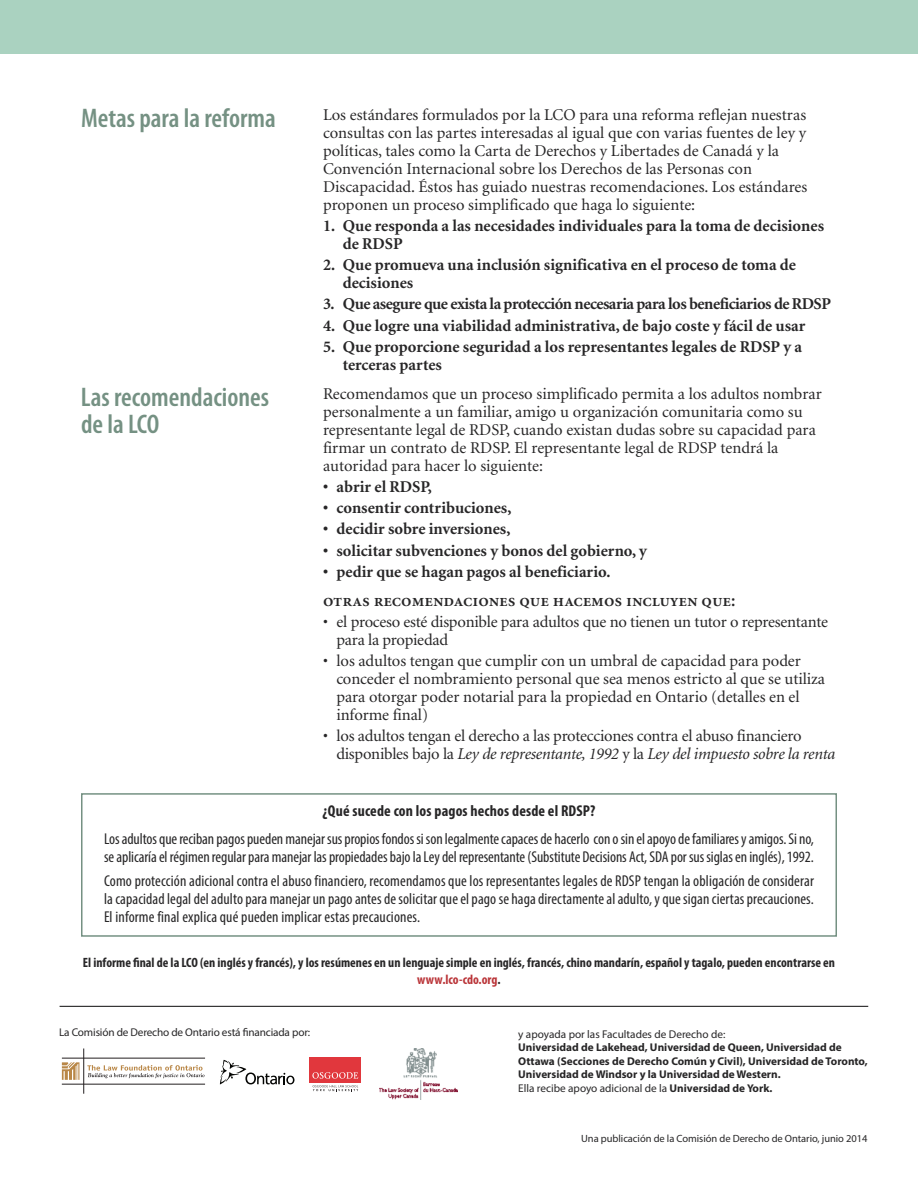
<style>
.page{position:relative;width:918px;height:1188px;background:#fff}
.page>*{position:absolute;margin:0;border:0;box-sizing:border-box;transform-origin:0 0}
.t1{font:600 condensed 27px/27px "Myriad Pro";color:#759183}
.t2{font:18px "Minion Semibold SC";color:#272627}
.t3{font:16.5px/18px "Minion";letter-spacing:-.005em;color:#272627}
.t4{font:700 16.5px/18px "Minion";color:#272627}
.t5{font:700 16.5px "Minion";letter-spacing:-.03em;color:#272627}
.t6{font:condensed 15.75px/18px "Myriad Pro";letter-spacing:-.005em;color:#272627}
.t7{font:700 condensed 15.75px "Myriad Pro";letter-spacing:.01em;color:#272627}
.t8{font:700 condensed 13.5px/16.2px "Myriad Pro";color:#272627;text-align:center}
.t9{font:700 11.25px/13.5px "Myriad Pro";color:#272627}
.t10{font:11.25px "Myriad Pro";letter-spacing:-.015em;color:#272627}
.t11{font:10.5px "Myriad Pro";letter-spacing:-.005em;color:#272627}
.s1{font-style:italic}
.s2{color:#ba3539}
.s3{font-weight:400}
</style>
<div class="page">
<div style="left:0;top:0;width:918px;height:54px;background:#aad2c0"></div>
<div style="left:81px;top:793px;width:756px;height:144px;border:2px solid #759183"></div>
<hr style="left:60px;top:1006px;width:808px;height:1px;background:#272627">
<svg style="left:62px;top:1062px;width:17px;height:18px"></svg>
<hr style="left:62px;top:1058px;width:143px;height:1px;background:#231f20">
<hr style="left:62px;top:1084px;width:143px;height:1px;background:#231f20">
<hr style="left:83px;top:1048px;width:1px;height:46px;background:#231f20">
<svg style="left:87px;top:1065px;width:117px;height:13px"></svg>
<svg style="left:220px;top:1060px;width:74px;height:24px"></svg>
<img style="left:379px;top:1048px;width:79px;height:51px">
<div style="left:310px;top:1057px;width:51px;height:25px;background:#e1373d"></div>
<svg style="left:312px;top:1072px;width:46px;height:7px"></svg>
<svg style="left:313px;top:1085px;width:45px;height:6px"></svg>
<h1 class="t1" style="left:81px;top:106px;width:196px">Metas para la reforma</h1>
<h1 class="t1" style="left:81px;top:386px;width:190px">Las recomendaciones de la LCO</h1>
<p class="t3" style="left:323px;top:107px;width:486px">Los estándares formulados por la LCO para una reforma reflejan nuestras consultas con las partes interesadas al igual que con varias fuentes de ley y políticas, tales como la Carta de Derechos y Libertades de Canadá y la Convención Internacional sobre los Derechos de las Personas con Discapacidad. Éstos has guiado nuestras recomendaciones. Los estándares proponen un proceso simplificado que haga lo siguiente:</p>
<p class="t4" style="left:343px;top:218px;width:483px;text-indent:-20px">1. Que responda a las necesidades individuales para la toma de decisiones de RDSP</p>
<p class="t4" style="left:343px;top:257px;width:455px;text-indent:-20px">2. Que promueva una inclusión significativa en el proceso de toma de decisiones</p>
<p class="t5" style="left:323px;top:298px;width:509px">3. Que asegure que exista la protección necesaria para los beneficiarios de RDSP</p>
<p class="t4" style="left:323px;top:318px;width:484px">4. Que logre una viabilidad administrativa, de bajo coste y fácil de usar</p>
<p class="t4" style="left:343px;top:339px;width:461px;text-indent:-20px">5. Que proporcione seguridad a los representantes legales de RDSP y a terceras partes</p>
<p class="t3" style="left:323px;top:386px;width:500px">Recomendamos que un proceso simplificado permita a los adultos nombrar personalmente a un familiar, amigo u organización comunitaria como su representante legal de RDSP, cuando existan dudas sobre su capacidad para firmar un contrato de RDSP. El representante legal de RDSP tendrá la autoridad para hacer lo siguiente:</p>
<p class="t4" style="left:323px;top:479px;width:110px">• abrir el RDSP,</p>
<p class="t4" style="left:323px;top:500px;width:190px">• consentir contribuciones,</p>
<p class="t4" style="left:323px;top:521px;width:189px">• decidir sobre inversiones,</p>
<p class="t4" style="left:323px;top:543px;width:325px">• solicitar subvenciones y bonos del gobierno, y</p>
<p class="t4" style="left:323px;top:564px;width:289px">• pedir que se hagan pagos al beneficiario.</p>
<p class="t2" style="left:323px;top:593px;width:414px">otras recomendaciones que hacemos incluyen que:</p>
<p class="t3" style="left:336px;top:614px;width:493px;text-indent:-13px">• el proceso esté disponible para adultos que no tienen un tutor o representante para la propiedad</p>
<p class="t3" style="left:336px;top:653px;width:490px;text-indent:-13px">• los adultos tengan que cumplir con un umbral de capacidad para poder conceder el nombramiento personal que sea menos estricto al que se utiliza para otorgar poder notarial para la propiedad en Ontario (detalles en el informe final)</p>
<p class="t3" style="left:336px;top:728px;width:500px;text-indent:-13px">• los adultos tengan el derecho a las protecciones contra el abuso financiero disponibles bajo la <span class="s1">Ley de representante, 1992</span> y la <span class="s1">Ley del impuesto sobre la renta</span></p>
<p class="t7" style="left:322px;top:805px;width:275px">¿Qué sucede con los pagos hechos desde el RDSP?</p>
<p class="t6" style="left:104px;top:832px;width:711px">Losadultosquereciban pagospuedenmanejarsuspropiosfondossison legalmentecapacesde hacerlo con osin elapoyodefamiliaresyamigos.Si no, seaplicaríael régimen regularparamanejar laspropiedadesbajolaLeydel representante(Substitute Decisions Act,SDA porsussiglasen inglés),1992.</p>
<p class="t6" style="left:104px;top:873px;width:711px;text-align:justify">Como protección adicional contra el abuso financiero, recomendamos que los representantes legales de RDSP tengan la obligación de considerar lacapacidadlegaldeladultoparamanejarun pagoantesdesolicitarqueelpagose hagadirectamentealadulto,yquesigan ciertasprecauciones.<br>El informe final explica qué pueden implicar estas precauciones.</p>
<p class="t8" style="left:83px;top:956px;width:754px">El informe final de la LCO (en inglés y francés), y los resúmenes en un lenguaje simple en inglés, francés, chino mandarín, español y tagalo, pueden encontrarse en <span class="s2">www.lco-cdo.org</span>.</p>
<p class="t10" style="left:59px;top:1028px;width:253px">La Comisión de Derecho de Ontario está financiada por:</p>
<p class="t10" style="left:518px;top:1030px;width:209px">y apoyada por las Facultades de Derecho de:</p>
<p class="t9" style="left:518px;top:1042px;width:351px">Universidad de Lakehead, Universidad de Queen, Universidad de Ottawa (Secciones de Derecho Común y Civil), Universidad de Toronto, Universidad de Windsor y la Universidad de Western.<br><span class="s3">Ella recibe apoyo adicional de la</span> Universidad de York.</p>
<p class="t11" style="left:581px;top:1134px;width:288px">Una publicación de la Comisión de Derecho de Ontario, junio 2014</p>
</div>
